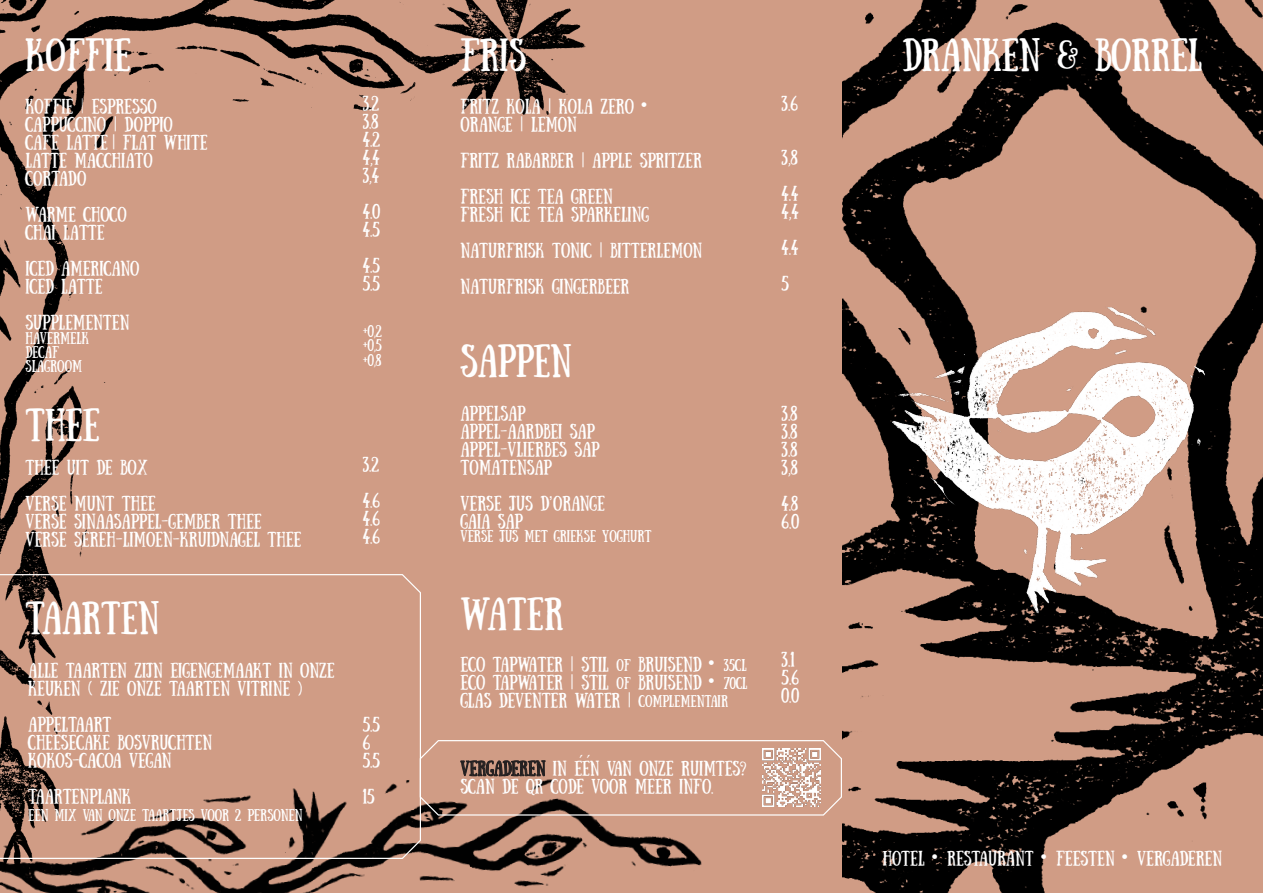
<style>
.page{position:relative;width:1263px;height:893px;background:#d09c85}
.page>*{position:absolute;margin:0;border:0;box-sizing:border-box;transform-origin:0 0}
.t1{font:33px "Sunday";color:#fff}
.t2{font:18px "Minion Pro";color:#fff}
.t3{font:15px/18px "Sunday";color:#fff}
.t4{font:12px "Sunday";color:#fff}
.s1{font-family:"Helvetica Neue";font-weight:100}
.s2{font-family:"Helvetica Neue"}
.s3{font-size:12px}
.s4{color:#231f20}
</style>
<div class="page">
<img style="left:0;top:0;width:586px;height:573px">
<img style="left:0;top:816px;width:702px;height:77px">
<img style="left:842px;top:0;width:421px;height:893px">
<img style="left:893px;top:306px;width:315px;height:310px">
<svg style="left:422px;top:740px;width:420px;height:76px"></svg>
<svg style="left:0;top:573px;width:422px;height:286px"></svg>
<img style="left:762px;top:749px;width:58px;height:58px">
<p class="t1" style="left:26px;top:32px;width:107px">KOFFIE</p>
<p class="t1" style="left:902px;top:32px;width:302px">DRANKEN &amp; BORREL</p>
<p class="t1" style="left:460px;top:32px;width:67px">FRIS</p>
<p class="t3" style="left:26px;top:96px;width:133px">KOFFIE <span class="s1">|</span> ESPRESSO</p>
<p class="t3" style="left:26px;top:114px;width:149px">CAPPUCCINO <span class="s2">|</span> DOPPIO</p>
<p class="t3" style="left:26px;top:132px;width:184px">CAFE LATTE <span class="s2">|</span> FLAT WHITE</p>
<p class="t3" style="left:26px;top:150px;width:129px">LATTE MACCHIATO</p>
<p class="t3" style="left:26px;top:168px;width:62px">CORTADO</p>
<p class="t3" style="left:26px;top:204px;width:103px">WARME CHOCO</p>
<p class="t3" style="left:26px;top:222px;width:81px">CHAI LATTE</p>
<p class="t3" style="left:26px;top:258px;width:115px">ICED AMERICANO</p>
<p class="t3" style="left:26px;top:276px;width:79px">ICED LATTE</p>
<p class="t3" style="left:26px;top:312px;width:105px">SUPPLEMENTEN</p>
<p class="t4" style="left:26px;top:329px;width:65px">HAVERMELK</p>
<p class="t4" style="left:26px;top:344px;width:35px">DECAF</p>
<p class="t4" style="left:26px;top:358px;width:58px">SLAGROOM</p>
<p class="t1" style="left:26px;top:402px;width:76px">THEE</p>
<p class="t3" style="left:26px;top:456px;width:124px">THEE UIT DE BOX</p>
<p class="t3" style="left:26px;top:492px;width:132px">VERSE MUNT THEE</p>
<p class="t3" style="left:26px;top:510px;width:238px">VERSE SINAASAPPEL-GEMBER THEE</p>
<p class="t3" style="left:26px;top:528px;width:277px">VERSE SEREH-LIMOEN-KRUIDNAGEL THEE</p>
<p class="t1" style="left:26px;top:595px;width:135px">TAARTEN</p>
<p class="t3" style="left:28px;top:660px;width:308px">ALLE TAARTEN ZIJN EIGENGEMAAKT IN ONZE<br>KEUKEN ( ZIE ONZE TAARTEN VITRINE )</p>
<p class="t3" style="left:28px;top:714px;width:85px">APPELTAART</p>
<p class="t3" style="left:28px;top:732px;width:185px">CHEESECAKE BOSVRUCHTEN</p>
<p class="t3" style="left:28px;top:750px;width:145px">KOKOS-CACOA VEGAN</p>
<p class="t3" style="left:28px;top:786px;width:105px">TAARTENPLANK</p>
<p class="t4" style="left:28px;top:807px;width:276px">EEN MIX VAN ONZE TAARTJES VOOR 2 PERSONEN</p>
<p class="t3" style="left:363px;top:93px;width:18px">3.2</p>
<p class="t3" style="left:363px;top:111px;width:17px">3.8</p>
<p class="t3" style="left:363px;top:129px;width:19px">4.2</p>
<p class="t3" style="left:363px;top:147px;width:19px">4,4</p>
<p class="t3" style="left:363px;top:165px;width:18px">3,4</p>
<p class="t3" style="left:363px;top:201px;width:19px">4.0</p>
<p class="t3" style="left:363px;top:219px;width:19px">4.5</p>
<p class="t3" style="left:363px;top:255px;width:19px">4.5</p>
<p class="t3" style="left:363px;top:273px;width:19px">5.5</p>
<p class="t4" style="left:363px;top:323px;width:21px">+0,2</p>
<p class="t4" style="left:363px;top:337px;width:21px">+0,5</p>
<p class="t4" style="left:363px;top:352px;width:20px">+0,8</p>
<p class="t3" style="left:363px;top:454px;width:18px">3.2</p>
<p class="t3" style="left:363px;top:490px;width:19px">4.6</p>
<p class="t3" style="left:363px;top:508px;width:19px">4.6</p>
<p class="t3" style="left:363px;top:526px;width:19px">4.6</p>
<p class="t3" style="left:363px;top:714px;width:19px">5.5</p>
<p class="t3" style="left:363px;top:732px;width:9px">6</p>
<p class="t3" style="left:363px;top:750px;width:19px">5.5</p>
<p class="t3" style="left:363px;top:786px;width:13px">15</p>
<p class="t3" style="left:460px;top:96px;width:175px">FRITZ KOLA <span class="s2">|</span> KOLA ZERO</p>
<p class="t3" style="left:460px;top:114px;width:118px">ORANGE <span class="s2">|</span> LEMON</p>
<p class="t3" style="left:460px;top:150px;width:243px">FRITZ RABARBER <span class="s2">|</span> APPLE SPRITZER</p>
<p class="t3" style="left:460px;top:186px;width:154px">FRESH ICE TEA GREEN</p>
<p class="t3" style="left:460px;top:204px;width:190px">FRESH ICE TEA SPARKELING</p>
<p class="t3" style="left:460px;top:240px;width:243px">NATURFRISK TONIC <span class="s2">|</span> BITTERLEMON</p>
<p class="t3" style="left:460px;top:276px;width:170px">NATURFRISK GINGERBEER</p>
<p class="t1" style="left:460px;top:338px;width:113px">SAPPEN</p>
<p class="t3" style="left:460px;top:402px;width:66px">APPELSAP</p>
<p class="t3" style="left:460px;top:420px;width:136px">APPEL-AARDBEI SAP</p>
<p class="t3" style="left:460px;top:438px;width:140px">APPEL-VLIERBES SAP</p>
<p class="t3" style="left:460px;top:456px;width:93px">TOMATENSAP</p>
<p class="t3" style="left:460px;top:492px;width:146px">VERSE JUS D<span class="s2">’</span>ORANGE</p>
<p class="t3" style="left:460px;top:510px;width:64px">GAIA SAP</p>
<p class="t4" style="left:460px;top:528px;width:193px">VERSE JUS MET GRIEKSE YOGHURT</p>
<p class="t1" style="left:460px;top:591px;width:105px">WATER</p>
<p class="t3" style="left:460px;top:653px;width:242px">ECO TAPWATER <span class="s2">|</span> STIL <span class="s3">OF</span> BRUISEND</p>
<p class="t4" style="left:724px;top:656px;width:24px">35CL</p>
<p class="t3" style="left:460px;top:671px;width:242px">ECO TAPWATER <span class="s2">|</span> STIL <span class="s3">OF</span> BRUISEND</p>
<p class="t4" style="left:724px;top:674px;width:25px">70CL</p>
<p class="t3" style="left:460px;top:689px;width:269px">GLAS DEVENTER WATER <span class="s2">|</span> <span class="s3">COMPLEMENTAIR</span></p>
<p class="t2" style="left:577px;top:749px;width:16px">´´</p>
<p class="t3" style="left:460px;top:758px;width:287px"><span class="s4">VERGADEREN</span> IN EEN VAN ONZE RUIMTES?</p>
<p class="t3" style="left:460px;top:776px;width:255px">SCAN DE QR CODE VOOR MEER INFO.</p>
<p class="t3" style="left:782px;top:93px;width:18px">3.6</p>
<p class="t3" style="left:782px;top:147px;width:17px">3,8</p>
<p class="t3" style="left:782px;top:183px;width:18px">4.4</p>
<p class="t3" style="left:782px;top:201px;width:19px">4,4</p>
<p class="t3" style="left:782px;top:237px;width:18px">4.4</p>
<p class="t3" style="left:782px;top:273px;width:9px">5</p>
<p class="t3" style="left:782px;top:402px;width:17px">3.8</p>
<p class="t3" style="left:782px;top:420px;width:17px">3.8</p>
<p class="t3" style="left:782px;top:438px;width:17px">3.8</p>
<p class="t3" style="left:782px;top:456px;width:17px">3,8</p>
<p class="t3" style="left:782px;top:492px;width:18px">4.8</p>
<p class="t3" style="left:782px;top:510px;width:19px">6.0</p>
<p class="t3" style="left:782px;top:649px;width:15px">3.1</p>
<p class="t3" style="left:782px;top:667px;width:19px">5.6</p>
<p class="t3" style="left:782px;top:685px;width:19px">0.0</p>
<p class="t3" style="left:883px;top:847px;width:341px">HOTEL • RESTAURANT • FEESTEN • VERGADEREN</p>
</div>
